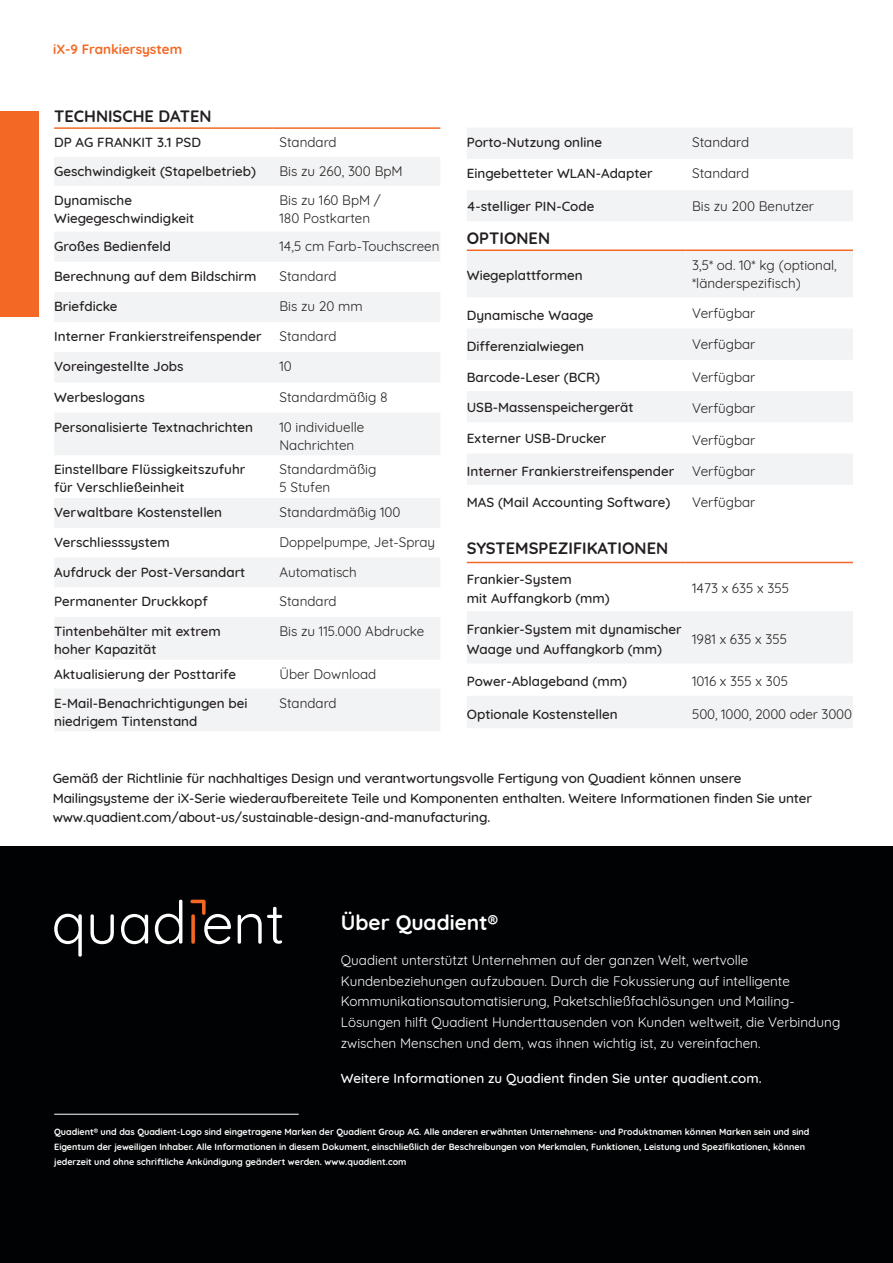
<style>
.page{position:relative;width:893px;height:1263px;background:#fff}
.page>*{position:absolute;margin:0;border:0;box-sizing:border-box;transform-origin:0 0}
.t1{font:700 20.85px "Quicksand";color:#fff}
.Features-Call_out{font:700 16.5px "Quicksand";color:#231f20}
.Features-Call_out-2{font:500 13.5px/18px "Quicksand";color:#231f20}
.Features-Call_out-3{font:13.5px/18px "Quicksand";color:#231f20}
.t2{font:13.5px/20.9px "Quicksand";color:#fff}
.body_copy_2_-_no_par{font:500 13.5px/19.5px "Quicksand";letter-spacing:-.01em;color:#231f20}
.t3{font:500 13.5px "Quicksand";color:#fff}
.t4{font:700 13.5px "Quicksand";color:#f36824}
.t5{font:700 9px/15px "Quicksand";color:#fff}
</style>
<div class="page">
<div style="left:0;top:112px;width:39px;height:205px;background:#f36824"></div>
<svg style="left:54px;top:157px;width:386px;height:574px;fill:#f2f3f4"></svg>
<hr style="left:54px;top:127px;width:219px;height:2px;background:#f36824">
<hr style="left:273px;top:127px;width:167px;height:2px;background:#f36824">
<svg style="left:467px;top:128px;width:386px;height:600px"></svg>
<hr style="left:467px;top:249px;width:218px;height:2px;background:#f36824">
<hr style="left:685px;top:249px;width:168px;height:2px;background:#f36824">
<hr style="left:467px;top:562px;width:218px;height:1px;background:#f36824">
<hr style="left:685px;top:562px;width:168px;height:1px;background:#f36824">
<div style="left:0;top:846px;width:893px;height:417px;background:#010203"></div>
<svg style="left:54px;top:914px;width:28px;height:43px"></svg>
<svg style="left:90px;top:914px;width:24px;height:30px"></svg>
<svg style="left:121px;top:914px;width:27px;height:30px"></svg>
<svg style="left:155px;top:900px;width:27px;height:44px"></svg>
<svg style="left:190px;top:900px;width:41px;height:44px"></svg>
<svg style="left:238px;top:907px;width:44px;height:37px"></svg>
<hr style="left:54px;top:1114px;width:245px;height:1px;background:#fff">
<p class="t4" style="left:53px;top:38px;width:130px">iX-9 Frankiersystem</p>
<p class="Features-Call_out" style="left:54px;top:103px;width:159px">TECHNISCHE DATEN</p>
<p class="Features-Call_out-2" style="left:54px;top:132px;width:148px">DP AG FRANKIT 3.1 PSD</p>
<p class="Features-Call_out-3" style="left:279px;top:132px;width:59px">Standard</p>
<p class="Features-Call_out-2" style="left:54px;top:161px;width:203px">Geschwindigkeit (Stapelbetrieb)</p>
<p class="Features-Call_out-3" style="left:279px;top:161px;width:125px">Bis zu 260, 300 BpM</p>
<p class="Features-Call_out-2" style="left:54px;top:190px;width:142px">Dynamische<br>Wiegegeschwindigkeit</p>
<p class="Features-Call_out-3" style="left:279px;top:190px;width:103px">Bis zu 160 BpM /<br>180 Postkarten</p>
<p class="Features-Call_out-2" style="left:54px;top:236px;width:118px">Großes Bedienfeld</p>
<p class="Features-Call_out-3" style="left:279px;top:235px;width:161px">14,5 cm Farb-Touchscreen</p>
<p class="Features-Call_out-2" style="left:54px;top:266px;width:204px">Berechnung auf dem Bildschirm</p>
<p class="Features-Call_out-3" style="left:279px;top:266px;width:59px">Standard</p>
<p class="Features-Call_out-2" style="left:54px;top:296px;width:65px">Briefdicke</p>
<p class="Features-Call_out-3" style="left:279px;top:296px;width:85px">Bis zu 20 mm</p>
<p class="Features-Call_out-2" style="left:54px;top:326px;width:209px">Interner Frankierstreifenspender</p>
<p class="Features-Call_out-3" style="left:279px;top:326px;width:59px">Standard</p>
<p class="Features-Call_out-2" style="left:54px;top:356px;width:131px">Voreingestellte Jobs</p>
<p class="Features-Call_out-3" style="left:279px;top:356px;width:14px">10</p>
<p class="Features-Call_out-2" style="left:54px;top:386px;width:92px">Werbeslogans</p>
<p class="Features-Call_out-3" style="left:279px;top:386px;width:110px">Standardmäßig 8</p>
<p class="Features-Call_out-2" style="left:54px;top:417px;width:200px">Personalisierte Textnachrichten</p>
<p class="Features-Call_out-3" style="left:279px;top:416px;width:86px">10 individuelle<br>Nachrichten</p>
<p class="Features-Call_out-2" style="left:54px;top:459px;width:193px">Einstellbare Flüssigkeitszufuhr für Verschließeinheit</p>
<p class="Features-Call_out-3" style="left:279px;top:459px;width:98px">Standardmäßig<br>5 Stufen</p>
<p class="Features-Call_out-2" style="left:54px;top:502px;width:170px">Verwaltbare Kostenstellen</p>
<p class="Features-Call_out-3" style="left:279px;top:502px;width:123px">Standardmäßig 100</p>
<p class="Features-Call_out-2" style="left:54px;top:532px;width:117px">Verschliesssystem</p>
<p class="Features-Call_out-3" style="left:279px;top:532px;width:157px">Doppelpumpe, Jet-Spray</p>
<p class="Features-Call_out-2" style="left:54px;top:562px;width:193px">Aufdruck der Post-Versandart</p>
<p class="Features-Call_out-3" style="left:279px;top:561px;width:79px">Automatisch</p>
<p class="Features-Call_out-2" style="left:54px;top:591px;width:155px">Permanenter Druckkopf</p>
<p class="Features-Call_out-3" style="left:279px;top:591px;width:59px">Standard</p>
<p class="Features-Call_out-2" style="left:54px;top:621px;width:168px">Tintenbehälter mit extrem hoher Kapazität</p>
<p class="Features-Call_out-3" style="left:279px;top:621px;width:146px">Bis zu 115.000 Abdrucke</p>
<p class="Features-Call_out-2" style="left:54px;top:664px;width:184px">Aktualisierung der Posttarife</p>
<p class="Features-Call_out-3" style="left:279px;top:664px;width:98px">Über Download</p>
<p class="Features-Call_out-2" style="left:54px;top:693px;width:195px">E-Mail-Benachrichtigungen bei niedrigem Tintenstand</p>
<p class="Features-Call_out-3" style="left:279px;top:692px;width:59px">Standard</p>
<p class="Features-Call_out-2" style="left:467px;top:132px;width:137px">Porto-Nutzung online</p>
<p class="Features-Call_out-3" style="left:692px;top:132px;width:59px">Standard</p>
<p class="Features-Call_out-2" style="left:467px;top:163px;width:187px">Eingebetteter WLAN-Adapter</p>
<p class="Features-Call_out-3" style="left:692px;top:163px;width:59px">Standard</p>
<p class="Features-Call_out-2" style="left:467px;top:196px;width:129px">4-stelliger PIN-Code</p>
<p class="Features-Call_out-3" style="left:692px;top:196px;width:123px">Bis zu 200 Benutzer</p>
<p class="Features-Call_out" style="left:467px;top:224px;width:85px">OPTIONEN</p>
<p class="Features-Call_out-2" style="left:467px;top:265px;width:117px">Wiegeplattformen</p>
<p class="Features-Call_out-3" style="left:692px;top:255px;width:146px">3,5* od. 10* kg (optional, *länderspezifisch)</p>
<p class="Features-Call_out-2" style="left:467px;top:305px;width:128px">Dynamische Waage</p>
<p class="Features-Call_out-3" style="left:692px;top:303px;width:65px">Verfügbar</p>
<p class="Features-Call_out-2" style="left:467px;top:336px;width:119px">Differenzialwiegen</p>
<p class="Features-Call_out-3" style="left:692px;top:334px;width:65px">Verfügbar</p>
<p class="Features-Call_out-2" style="left:467px;top:367px;width:135px">Barcode-Leser (BCR)</p>
<p class="Features-Call_out-3" style="left:692px;top:367px;width:65px">Verfügbar</p>
<p class="Features-Call_out-2" style="left:467px;top:397px;width:168px">USB-Massenspeichergerät</p>
<p class="Features-Call_out-3" style="left:692px;top:398px;width:65px">Verfügbar</p>
<p class="Features-Call_out-2" style="left:467px;top:428px;width:141px">Externer USB-Drucker</p>
<p class="Features-Call_out-3" style="left:692px;top:429px;width:65px">Verfügbar</p>
<p class="Features-Call_out-2" style="left:467px;top:461px;width:209px">Interner Frankierstreifenspender</p>
<p class="Features-Call_out-3" style="left:692px;top:461px;width:65px">Verfügbar</p>
<p class="Features-Call_out-2" style="left:467px;top:492px;width:205px">MAS (Mail Accounting Software)</p>
<p class="Features-Call_out-3" style="left:692px;top:492px;width:65px">Verfügbar</p>
<p class="Features-Call_out" style="left:467px;top:535px;width:203px">SYSTEMSPEZIFIKATIONEN</p>
<p class="Features-Call_out-2" style="left:467px;top:568px;width:144px;line-height:19.5px">Frankier-System<br>mit Auffangkorb (mm)</p>
<p class="Features-Call_out-3" style="left:692px;top:578px;width:98px">1473 x 635 x 355</p>
<p class="Features-Call_out-2" style="left:467px;top:617px;width:216px;line-height:20.9px">Frankier-System mit dynamischer<br>Waage und Auffangkorb (mm)</p>
<p class="Features-Call_out-3" style="left:692px;top:629px;width:97px">1981 x 635 x 355</p>
<p class="Features-Call_out-2" style="left:467px;top:671px;width:162px">Power-Ablageband (mm)</p>
<p class="Features-Call_out-3" style="left:692px;top:671px;width:98px">1016 x 355 x 305</p>
<p class="Features-Call_out-2" style="left:467px;top:704px;width:152px">Optionale Kostenstellen</p>
<p class="Features-Call_out-3" style="left:692px;top:703px;width:161px">500, 1000, 2000 oder 3000</p>
<p class="body_copy_2_-_no_par" style="left:53px;top:767px;width:761px">Gemäß der Richtlinie für nachhaltiges Design und verantwortungsvolle Fertigung von Quadient können unsere<br>Mailingsysteme der iX-Serie wiederaufbereitete Teile und Komponenten enthalten. Weitere Informationen finden Sie unter www.quadient.com/about-us/sustainable-design-and-manufacturing.</p>
<p class="t1" style="left:341px;top:905px;width:159px">Über Quadient®</p>
<p class="t2" style="left:341px;top:948px;width:501px">Quadient unterstützt Unternehmen auf der ganzen Welt, wertvolle Kundenbeziehungen aufzubauen. Durch die Fokussierung auf intelligente Kommunikationsautomatisierung, Paketschließfachlösungen und Mailing-Lösungen hilft Quadient Hunderttausenden von Kunden weltweit, die Verbindung zwischen Menschen und dem, was ihnen wichtig ist, zu vereinfachen.</p>
<p class="t3" style="left:341px;top:1067px;width:422px">Weitere Informationen zu Quadient finden Sie unter quadient.com.</p>
<p class="t5" style="left:54px;top:1123px;width:757px">Quadient® und das Quadient-Logo sind eingetragene Marken der Quadient Group AG. Alle anderen erwähnten Unternehmens- und Produktnamen können Marken sein und sind<br>Eigentum der jeweiligen Inhaber. Alle Informationen in diesem Dokument, einschließlich der Beschreibungen von Merkmalen, Funktionen, Leistung und Spezifikationen, können jederzeit und ohne schriftliche Ankündigung geändert werden. www.quadient.com</p>
</div>
